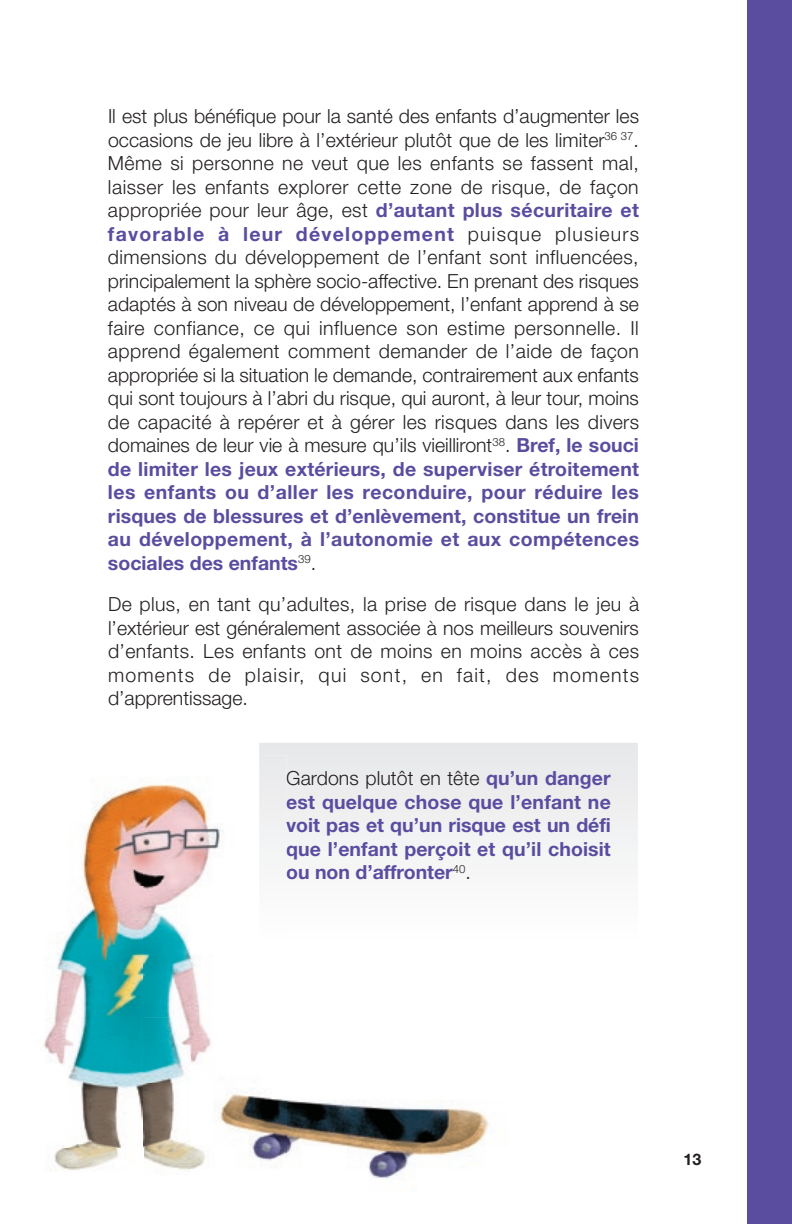
<style>
.page{position:relative;width:792px;height:1224px;background:#fff}
.page>*{position:absolute;margin:0;border:0;box-sizing:border-box;transform-origin:0 0}
.t1{font:300 19.4px/23.4px "Helvetica Neue";color:#231f20;text-align:justify}
.t2{font:700 19.4px/23.4px "Helvetica Neue";letter-spacing:.005em;color:#5a4da0;text-align:justify}
.t3{font:700 16px "Helvetica Neue";color:#231f20}
.s1{font-weight:700;color:#5a4da0}
.s2{font-weight:300;color:#231f20}
</style>
<div class="page">
<div style="left:747px;top:0;width:45px;height:1224px;background:#5a4da0"></div>
<div style="left:259px;top:743px;width:379px;height:117px;background:#eeeeef"></div>
<img style="left:81px;top:784px;width:142px;height:102px">
<img style="left:54px;top:886px;width:147px;height:132px">
<img style="left:43px;top:1018px;width:100px;height:152px">
<img style="left:143px;top:1018px;width:68px;height:65px">
<img style="left:143px;top:1083px;width:49px;height:87px">
<div style="left:259px;top:755px;width:27px;height:106px;background:#efeff0"></div>
<svg style="left:286px;top:818px;width:1px;height:18px"></svg>
<img style="left:286px;top:1100px;width:203px;height:80px">
<img style="left:192px;top:1054px;width:94px;height:115px">
<p class="t1" style="left:108px;top:104px;width:533px">Il est plus bénéfique pour la santé des enfants d’augmenter les occasions de jeu libre à l’extérieur plutôt que de les limiter<sup>36</sup> <sup>37</sup>.<br>Même si personne ne veut que les enfants se fassent mal, laisser les enfants explorer cette zone de risque, de façon appropriée pour leur âge, est <span class="s1">d’autant plus sécuritaire et favorable à leur développement</span> puisque plusieurs dimensions du développement de l’enfant sont influencées, principalement la sphère socio-affective. En prenant des risques adaptés à son niveau de développement, l’enfant apprend à se faire confiance, ce qui influence son estime personnelle. Il apprend également comment demander de l’aide de façon appropriée si la situation le demande, contrairement aux enfants qui sont toujours à l’abri du risque, qui auront, à leur tour, moins de capacité à repérer et à gérer les risques dans les divers domaines de leur vie à mesure qu’ils vieilliront<sup>38</sup>. <span class="s1">Bref, le souci de limiter les jeux extérieurs, de superviser étroitement les enfants ou d’aller les reconduire, pour réduire les risques de blessures et d’enlèvement, constitue un frein au développement, à l’autonomie et aux compétences sociales des enfants</span><sup>39</sup>.</p>
<p class="t1" style="left:108px;top:592px;width:533px">De plus, en tant qu’adultes, la prise de risque dans le jeu à l’extérieur est généralement associée à nos meilleurs souvenirs d’enfants. Les enfants ont de moins en moins accès à ces moments de plaisir, qui sont, en fait, des moments d’apprentissage.</p>
<p class="t2" style="left:286px;top:766px;width:326px"><span class="s2">Gardons plutôt en tête</span> qu’un danger est quelque chose que l’enfant ne voit pas et qu’un risque est un défi que l’enfant perçoit et qu’il choisit ou non d’affronter<sup>40</sup><span class="s2">.</span></p>
<p class="t3" style="left:684px;top:1149px;width:19px">13</p>
</div>
